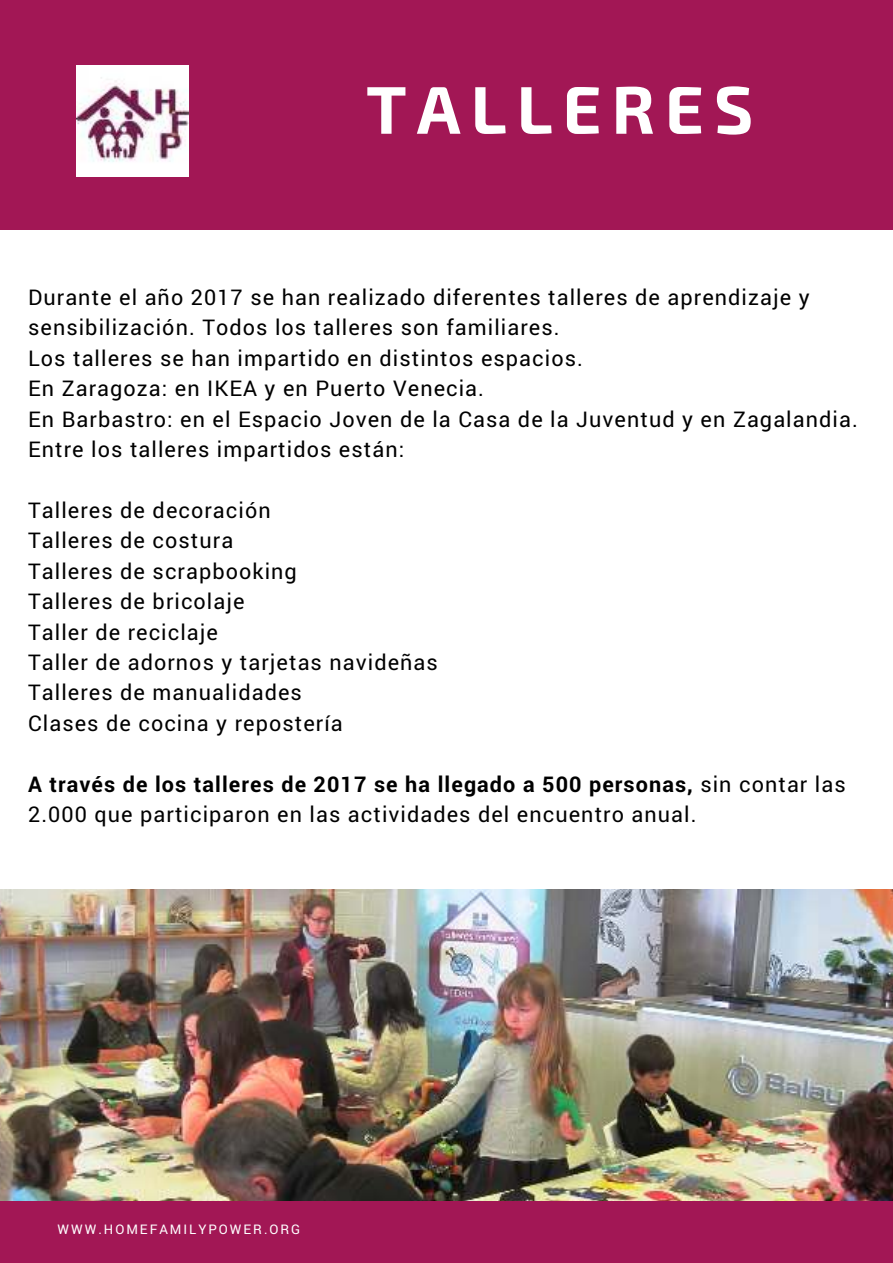
<style>
.page{position:relative;width:893px;height:1263px;background:#fff}
.page>*{position:absolute;margin:0;border:0;box-sizing:border-box;transform-origin:0 0}
.t1{font:700 67.5px "Exo 2";letter-spacing:.15em;color:#fff}
.t2{font:21.6px/30.5px "Roboto";letter-spacing:.05em;color:#000}
.t3{font:13.2px "Roboto";letter-spacing:.15em;color:#fff}
.s1{font-weight:700}
</style>
<div class="page">
<div style="left:0;top:0;width:893px;height:230px;background:#a21755"></div>
<img style="left:0;top:889px;width:893px;height:311px">
<div style="left:0;top:1201px;width:893px;height:62px;background:#a21755"></div>
<img style="left:77px;top:65px;width:111px;height:112px">
<h1 class="t1" style="left:366px;top:70px;width:389px">TALLERES</h1>
<p class="t2" style="left:28px;top:282px;width:831px">Durante el año 2017 se han realizado diferentes talleres de aprendizaje y sensibilización. Todos los talleres son familiares.<br>Los talleres se han impartido en distintos espacios.<br>En Zaragoza: en IKEA y en Puerto Venecia.<br>En Barbastro: en el Espacio Joven de la Casa de la Juventud y en Zagalandia.<br>Entre los talleres impartidos están:</p>
<p class="t2" style="left:28px;top:495px;width:411px">Talleres de decoración<br>Talleres de costura<br>Talleres de scrapbooking<br>Talleres de bricolaje<br>Taller de reciclaje<br>Taller de adornos y tarjetas navideñas<br>Talleres de manualidades<br>Clases de cocina y repostería</p>
<p class="t2" style="left:28px;top:769px;width:819px"><span class="s1">A través de los talleres de 2017 se ha llegado a 500 personas,</span> sin contar las<br>2.000 que participaron en las actividades del encuentro anual.</p>
<p class="t3" style="left:57px;top:1222px;width:244px">WWW.HOMEFAMILYPOWER.ORG</p>
</div>
